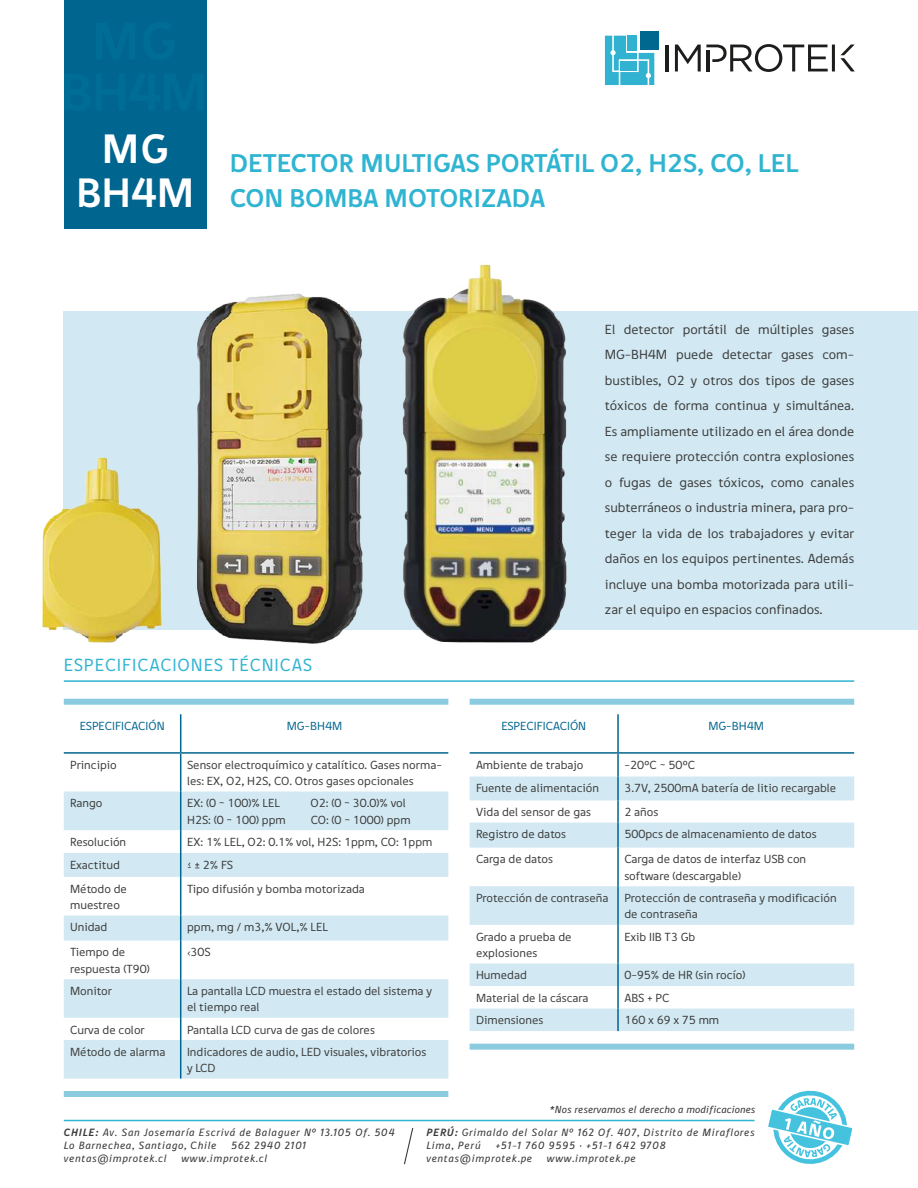
<style>
.page{position:relative;width:918px;height:1188px;background:#fff}
.page>*{position:absolute;margin:0;border:0;box-sizing:border-box;transform-origin:0 0}
.t1{font:700 42px/43.5px "Digna";color:#fff;text-align:center}
.t2{font:700 26.25px/34.5px "Digna";color:#2fb4d1}
.t3{font:18px "Digna";letter-spacing:.05em;color:#2fb4d1}
.t4{font:13.5px/25.5px "Digna";color:#3c3c3b;text-align:justify}
.t5{font:12px/16.5px "Digna";color:#3c3c3b}
.t6{font:12px "Digna";color:#00658f}
.t7{font:italic 10.8px/12.9px "Digna";letter-spacing:.05em;color:#3c3c3b}
.t8{font:italic 10.5px "Digna";color:#3c3c3b}
.s1{font-weight:700}
</style>
<div class="page">
<div style="left:64px;top:0;width:142px;height:229px;background:#00658f"></div>
<hr style="left:666px;top:45px;width:3px;height:26px;background:#1d1e1c">
<svg style="left:675px;top:44px;width:180px;height:28px"></svg>
<div style="left:640px;top:32px;width:18px;height:18px;background:#00678f"></div>
<svg style="left:605px;top:36px;width:49px;height:49px"></svg>
<svg style="left:768px;top:1090px;width:85px;height:74px"></svg>
<svg style="left:404px;top:1128px;width:10px;height:37px"></svg>
<hr style="left:64px;top:1120px;width:691px;height:1px;background:#2fb4d1">
<div style="left:64px;top:311px;width:854px;height:318px;background:#d2e9f3"></div>
<hr style="left:64px;top:680px;width:790px;height:2px;background:#2fb4d1">
<svg style="left:64px;top:792px;width:384px;height:287px;fill:#d2e9f3"></svg>
<hr style="left:180px;top:714px;width:1px;height:38px;background:#00658f">
<hr style="left:180px;top:754px;width:1px;height:38px;background:#00658f">
<hr style="left:180px;top:792px;width:1px;height:38px;background:#00658f">
<svg style="left:180px;top:830px;width:1px;height:47px"></svg>
<hr style="left:180px;top:877px;width:1px;height:39px;background:#00658f">
<svg style="left:180px;top:916px;width:1px;height:25px"></svg>
<hr style="left:180px;top:941px;width:1px;height:38px;background:#00658f">
<hr style="left:180px;top:979px;width:1px;height:39px;background:#00658f">
<svg style="left:180px;top:1018px;width:1px;height:22px"></svg>
<hr style="left:180px;top:1040px;width:1px;height:39px;background:#00658f">
<hr style="left:64px;top:752px;width:117px;height:2px;background:#00658f">
<hr style="left:181px;top:752px;width:267px;height:2px;background:#00658f">
<div style="left:64px;top:699px;width:384px;height:6px;background:#8acbe0"></div>
<div style="left:64px;top:1091px;width:384px;height:6px;background:#8acbe0"></div>
<svg style="left:470px;top:777px;width:384px;height:254px;fill:#d2e9f3"></svg>
<hr style="left:617px;top:714px;width:2px;height:38px;background:#00658f">
<hr style="left:617px;top:754px;width:2px;height:23px;background:#00658f">
<hr style="left:617px;top:777px;width:2px;height:23px;background:#00658f">
<hr style="left:617px;top:800px;width:2px;height:23px;background:#00658f">
<hr style="left:617px;top:823px;width:2px;height:25px;background:#00658f">
<hr style="left:617px;top:848px;width:2px;height:38px;background:#00658f">
<hr style="left:617px;top:886px;width:2px;height:39px;background:#00658f">
<hr style="left:617px;top:925px;width:2px;height:38px;background:#00658f">
<hr style="left:617px;top:963px;width:2px;height:23px;background:#00658f">
<hr style="left:617px;top:986px;width:2px;height:23px;background:#00658f">
<hr style="left:617px;top:1009px;width:2px;height:22px;background:#00658f">
<hr style="left:470px;top:752px;width:148px;height:2px;background:#00658f">
<hr style="left:618px;top:752px;width:236px;height:2px;background:#00658f">
<div style="left:470px;top:699px;width:384px;height:6px;background:#8acbe0"></div>
<div style="left:470px;top:1044px;width:384px;height:6px;background:#8acbe0"></div>
<img style="left:381px;top:264px;width:234px;height:379px">
<img style="left:42px;top:293px;width:339px;height:351px">
<h1 class="t1" style="left:76px;top:126px;width:120px">MG<br>BH4M</h1>
<h2 class="t2" style="left:230px;top:145px;width:570px">DETECTOR MULTIGAS PORTÁTIL O2, H2S, CO, LEL<br>CON BOMBA MOTORIZADA</h2>
<p class="t4" style="left:605px;top:316px;width:251px">El detector portátil de múltiples gases MG-BH4M puede detectar gases com&shy;bustibles, O2 y otros dos tipos de gases tóxicos de forma continua y simultánea.<br>Es ampliamente utilizado en el área donde se requiere protección contra explosiones o fugas de gases tóxicos, como canales subterráneos o industria minera, para pro&shy;teger la vida de los trabajadores y evitar daños en los equipos pertinentes. Además incluye una bomba motorizada para utili&shy;zar el equipo en espacios confinados.</p>
<h3 class="t3" style="left:64px;top:654px;width:250px">ESPECIFICACIONES TÉCNICAS</h3>
<p class="t6" style="left:80px;top:719px;width:86px">ESPECIFICACIÓN</p>
<p class="t6" style="left:287px;top:719px;width:57px">MG-BH4M</p>
<p class="t5" style="left:70px;top:756px;width:48px">Principio</p>
<p class="t5" style="left:187px;top:756px;width:256px">Sensor electroquímico y catalítico. Gases norma&shy;les: EX, O2, H2S, CO. Otros gases opcionales</p>
<p class="t5" style="left:70px;top:795px;width:34px">Rango</p>
<p class="t5" style="left:187px;top:795px;width:95px">EX: (0 ~ 100)% LEL</p>
<p class="t5" style="left:311px;top:795px;width:97px">O2: (0 ~ 30.0)% vol</p>
<p class="t5" style="left:187px;top:811px;width:100px">H2S: (0 ~ 100) ppm</p>
<p class="t5" style="left:311px;top:811px;width:101px">CO: (0 ~ 1000) ppm</p>
<p class="t5" style="left:70px;top:833px;width:58px">Resolución</p>
<p class="t5" style="left:187px;top:833px;width:247px">EX: 1% LEL, O2: 0.1% vol, H2S: 1ppm, CO: 1ppm</p>
<p class="t5" style="left:70px;top:856px;width:51px">Exactitud</p>
<p class="t5" style="left:187px;top:856px;width:47px">≤ ± 2% FS</p>
<p class="t5" style="left:70px;top:880px;width:58px">Método de muestreo</p>
<p class="t5" style="left:187px;top:880px;width:179px">Tipo difusión y bomba motorizada</p>
<p class="t5" style="left:70px;top:919px;width:39px">Unidad</p>
<p class="t5" style="left:187px;top:919px;width:143px">ppm, mg / m3,% VOL,% LEL</p>
<p class="t5" style="left:70px;top:944px;width:81px">Tiempo de respuesta (T90)</p>
<p class="t5" style="left:187px;top:944px;width:25px">&lt;30S</p>
<p class="t5" style="left:70px;top:982px;width:43px">Monitor</p>
<p class="t5" style="left:187px;top:982px;width:246px">La pantalla LCD muestra el estado del sistema y el tiempo real</p>
<p class="t5" style="left:70px;top:1021px;width:76px">Curva de color</p>
<p class="t5" style="left:187px;top:1021px;width:189px">Pantalla LCD curva de gas de colores</p>
<p class="t5" style="left:70px;top:1043px;width:97px">Método de alarma</p>
<p class="t5" style="left:187px;top:1043px;width:241px">Indicadores de audio, LED visuales, vibratorios y LCD</p>
<p class="t6" style="left:501px;top:719px;width:86px">ESPECIFICACIÓN</p>
<p class="t6" style="left:708px;top:719px;width:57px">MG-BH4M</p>
<p class="t5" style="left:476px;top:757px;width:109px">Ambiente de trabajo</p>
<p class="t5" style="left:624px;top:757px;width:72px">-20ºC ~ 50ºC</p>
<p class="t5" style="left:476px;top:780px;width:125px">Fuente de alimentación</p>
<p class="t5" style="left:624px;top:780px;width:213px">3.7V, 2500mA batería de litio recargable</p>
<p class="t5" style="left:476px;top:804px;width:116px">Vida del sensor de gas</p>
<p class="t5" style="left:624px;top:804px;width:35px">2 años</p>
<p class="t5" style="left:476px;top:826px;width:92px">Registro de datos</p>
<p class="t5" style="left:624px;top:826px;width:194px">500pcs de almacenamiento de datos</p>
<p class="t5" style="left:476px;top:851px;width:79px">Carga de datos</p>
<p class="t5" style="left:624px;top:851px;width:183px">Carga de datos de interfaz USB con software (descargable)</p>
<p class="t5" style="left:476px;top:889px;width:134px">Protección de contraseña</p>
<p class="t5" style="left:624px;top:889px;width:214px">Protección de contraseña y modificación de contraseña</p>
<p class="t5" style="left:476px;top:928px;width:97px">Grado a prueba de explosiones</p>
<p class="t5" style="left:624px;top:928px;width:72px">Exib IIB T3 Gb</p>
<p class="t5" style="left:476px;top:967px;width:52px">Humedad</p>
<p class="t5" style="left:624px;top:967px;width:123px">0-95% de HR (sin rocío)</p>
<p class="t5" style="left:476px;top:989px;width:114px">Material de la cáscara</p>
<p class="t5" style="left:624px;top:989px;width:47px">ABS + PC</p>
<p class="t5" style="left:476px;top:1012px;width:69px">Dimensiones</p>
<p class="t5" style="left:624px;top:1012px;width:96px">160 x 69 x 75 mm</p>
<p class="t8" style="left:550px;top:1104px;width:207px">*Nos reservamos el derecho a modificaciones</p>
<p class="t7" style="left:64px;top:1126px;width:333px"><span class="s1">CHILE:</span> Av. San Josemaría Escrivá de Balaguer Nº 13.105 Of. 504<br>Lo Barnechea, Santiago, Chile</p>
<p class="t7" style="left:231px;top:1139px;width:77px">562 2940 2101</p>
<p class="t7" style="left:64px;top:1152px;width:105px">ventas@improtek.cl</p>
<p class="t7" style="left:182px;top:1152px;width:88px">www.improtek.cl</p>
<p class="t7" style="left:426px;top:1126px;width:330px"><span class="s1">PERÚ:</span> Grimaldo del Solar Nº 162 Of. 407, Distrito de Miraflores<br>Lima, Perú</p>
<p class="t7" style="left:426px;top:1139px;width:241px;text-indent:69px">+51-1 760 9595 · +51-1 642 9708 ventas@improtek.pe</p>
<p class="t7" style="left:547px;top:1152px;width:90px">www.improtek.pe</p>
</div>
